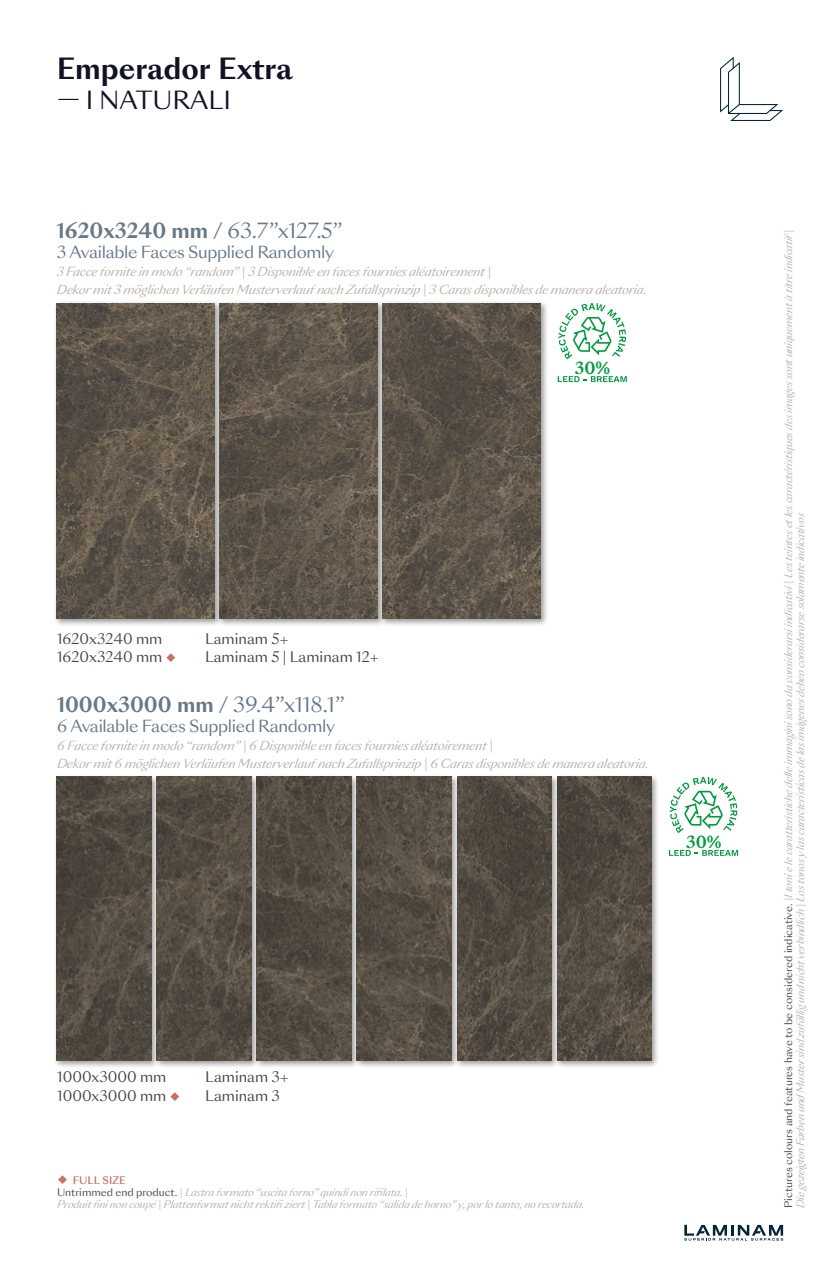
<style>
.page{position:relative;width:840px;height:1276px;background:#fff}
.page>*{position:absolute;margin:0;border:0;box-sizing:border-box;transform-origin:0 0}
.t1{font:700 28px "Sang Bleu Sunrise";color:#121227}
.t2{font:24px "Sang Bleu Sunrise";color:#121227}
.t3{font:20px "Sang Bleu Sunrise";letter-spacing:-.005em;color:#677887}
.t4{font:16px "Sang Bleu Sunrise";letter-spacing:-.02em;color:#677887}
.t5{font:700 16px "Sang Bleu Sunrise";color:#009c3d}
.t6{font:14px "Sang Bleu Sunrise";color:#4e4340}
.t7{font:italic 12px/18px "Sang Bleu Sunrise";letter-spacing:-.02em;color:#b9b3b0}
.t8{font:italic 10px/12px "Sang Bleu Sunrise";letter-spacing:-.02em;color:#b9b3b0}
.s1{font-weight:700}
.s2{color:#c87162}
.s3{font-weight:500;font-style:normal;color:#c87162}
.s4{font-style:normal;color:#4e4340}
</style>
<div class="page">
<svg style="left:720px;top:57px;width:62px;height:64px"></svg>
<svg style="left:684px;top:1224px;width:98px;height:16px"></svg>
<div style="left:54px;top:300px;width:168px;height:326px;background:#000;opacity:.4"></div>
<img style="left:57px;top:303px;width:158px;height:316px">
<div style="left:54px;top:774px;width:105px;height:294px;background:#000;opacity:.4"></div>
<img style="left:57px;top:777px;width:94px;height:283px">
<div style="left:154px;top:774px;width:105px;height:294px;background:#000;opacity:.4"></div>
<img style="left:157px;top:777px;width:94px;height:283px">
<div style="left:254px;top:774px;width:105px;height:294px;background:#000;opacity:.4"></div>
<img style="left:257px;top:777px;width:94px;height:283px">
<div style="left:354px;top:774px;width:105px;height:294px;background:#000;opacity:.4"></div>
<img style="left:357px;top:777px;width:94px;height:283px">
<div style="left:454px;top:774px;width:105px;height:294px;background:#000;opacity:.4"></div>
<img style="left:457px;top:777px;width:94px;height:283px">
<div style="left:554px;top:774px;width:105px;height:294px;background:#000;opacity:.4"></div>
<img style="left:557px;top:777px;width:94px;height:283px">
<div style="left:217px;top:300px;width:168px;height:326px;background:#000;opacity:.4"></div>
<img style="left:219px;top:303px;width:158px;height:316px">
<div style="left:379px;top:300px;width:168px;height:326px;background:#000;opacity:.4"></div>
<img style="left:382px;top:303px;width:158px;height:316px">
<svg style="left:558px;top:303px;width:67px;height:56px"></svg>
<svg style="left:557px;top:376px;width:69px;height:6px"></svg>
<svg style="left:669px;top:777px;width:68px;height:56px"></svg>
<svg style="left:669px;top:850px;width:68px;height:6px"></svg>
<h1 class="t1" style="left:57px;top:49px;width:237px">Emperador Extra</h1>
<h2 class="t2" style="left:57px;top:84px;width:176px">— I NATURALI</h2>
<h3 class="t3" style="left:57px;top:217px;width:287px"><span class="s1">1620x3240 mm</span> / 63.7”x127.5”</h3>
<h3 class="t4" style="left:57px;top:241px;width:279px">3 Available Faces Supplied Randomly</h3>
<p class="t7" style="left:57px;top:263px;width:591px">3 Facce fornite in modo “random” | 3 Disponible en faces fournies aléatoirement |<br>Dekor mit 3 möglichen Verläufen Musterverlauf nach Zufallsprinzip | 3 Caras disponibles de manera aleatoria.</p>
<h3 class="t5" style="left:574px;top:356px;width:37px">30%</h3>
<h3 class="t6" style="left:57px;top:628px;width:107px">1620x3240 mm</h3>
<h3 class="t6" style="left:205px;top:628px;width:85px">Laminam 5+</h3>
<h3 class="t6" style="left:57px;top:647px;width:121px">1620x3240 mm <span class="s2">◆</span></h3>
<h3 class="t6" style="left:205px;top:647px;width:175px">Laminam 5 | Laminam 12+</h3>
<h3 class="t3" style="left:57px;top:691px;width:289px"><span class="s1">1000x3000 mm</span> / 39.4”x118.1”</h3>
<h3 class="t4" style="left:57px;top:715px;width:279px">6 Available Faces Supplied Randomly</h3>
<p class="t7" style="left:57px;top:737px;width:592px">6 Facce fornite in modo “random” | 6 Disponible en faces fournies aléatoirement |<br>Dekor mit 6 möglichen Verläufen Musterverlauf nach Zufallsprinzip | 6 Caras disponibles de manera aleatoria.</p>
<h3 class="t5" style="left:685px;top:830px;width:37px">30%</h3>
<h3 class="t6" style="left:57px;top:1067px;width:110px">1000x3000 mm</h3>
<h3 class="t6" style="left:205px;top:1067px;width:85px">Laminam 3+</h3>
<h3 class="t6" style="left:57px;top:1086px;width:125px">1000x3000 mm <span class="s2">◆</span></h3>
<h3 class="t6" style="left:205px;top:1086px;width:76px">Laminam 3</h3>
<p class="t8" style="left:57px;top:1174px;width:528px"><span class="s2">◆</span> <span class="s3">FULL SIZE<br></span><span class="s4">Untrimmed end product.</span> | Lastra formato “uscita forno” quindi non rifilata. |<br>Produit fini non coupé | Plattenformat nicht rektifi ziert | Tabla formato “salida de horno” y, por lo tanto, no recortada.</p>
<p class="t8" style="left:782px;top:1207px;width:980px;rotate:-90deg"><span class="s4">Pictures colours and features have to be considered indicative.</span> |I toni e le caratteristiche delle immagini sono da considerarsi indicativi | Les teintes et les caractéristiques des images sont uniquement à titre indicatif |<br>Die gezeigten Farben und Muster sind zufällig und nicht verbindlich | Los tonos y las características de las imágenes deben considerarse solamente indicativos</p>
</div>
